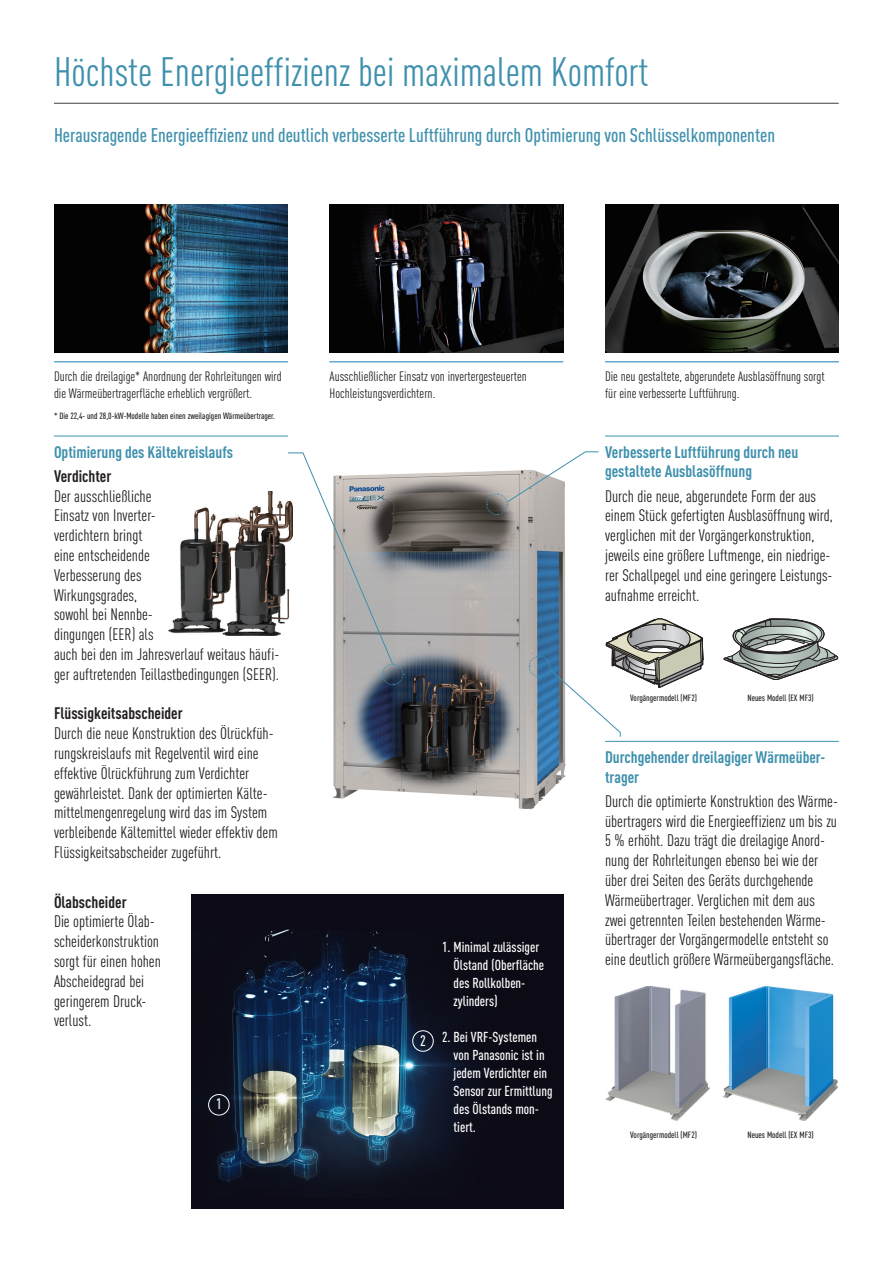
<style>
.page{position:relative;width:893px;height:1263px;background:#fff}
.page>*{position:absolute;margin:0;border:0;box-sizing:border-box;transform-origin:0 0}
.t1{font:40.5px "DIN Cond";color:#3e90ad}
.t2{font:500 19.5px "DIN Cond";color:#3e90ad}
.t3{font:16.5px/19.8px "DIN Cond";color:#231f20}
.t4{font:700 16.5px/19.8px "DIN Cond";color:#3e90ad}
.t5{font:700 16.5px "DIN Cond";color:#231f20}
.t6{font:500 15px "DIN Cond";color:#fff}
.t7{font:500 14.25px/18px "DIN Cond";color:#fff}
.t8{font:13.5px/16.2px "DIN Cond";color:#231f20}
.t9{font:500 9px "DIN Cond";color:#231f20}
</style>
<div class="page">
<hr style="left:54px;top:103px;width:785px;height:1px;background:#3e3e3f">
<img style="left:191px;top:894px;width:372px;height:315px">
<div style="left:208px;top:1094px;width:22px;height:21px;border:1px solid #fff;border-radius:50%"></div>
<div style="left:412px;top:1030px;width:22px;height:22px;border:1px solid #fff;border-radius:50%"></div>
<img style="left:329px;top:204px;width:234px;height:149px">
<img style="left:54px;top:204px;width:234px;height:149px">
<img style="left:605px;top:204px;width:234px;height:149px">
<hr style="left:54px;top:361px;width:234px;height:1px;background:#147fb9">
<hr style="left:329px;top:361px;width:234px;height:1px;background:#147fb9">
<hr style="left:605px;top:361px;width:234px;height:1px;background:#147fb9">
<img style="left:332px;top:471px;width:234px;height:338px">
<hr style="left:54px;top:436px;width:234px;height:1px;background:#3e90ad">
<hr style="left:605px;top:436px;width:234px;height:1px;background:#3e90ad">
<hr style="left:605px;top:741px;width:234px;height:1px;background:#3e90ad">
<svg style="left:724px;top:619px;width:114px;height:61px"></svg>
<img style="left:169px;top:491px;width:118px;height:145px">
<svg style="left:486px;top:451px;width:113px;height:64px"></svg>
<svg style="left:287px;top:452px;width:117px;height:233px"></svg>
<img style="left:605px;top:986px;width:234px;height:134px">
<svg style="left:528px;top:618px;width:176px;height:119px"></svg>
<h1 class="t1" style="left:54px;top:48px;width:596px">Höchste Energieeffizienz bei maximalem Komfort</h1>
<p class="t2" style="left:54px;top:123px;width:722px">Herausragende Energieeffizienz und deutlich verbesserte Luftführung durch Optimierung von Schlüsselkomponenten</p>
<p class="t8" style="left:54px;top:368px;width:229px">Durch die dreilagige* Anordnung der Rohrleitungen wird die Wärmeübertragerfläche erheblich vergrößert.</p>
<p class="t9" style="left:54px;top:411px;width:223px">* Die 22,4- und 28,0-kW-Modelle haben einen zweilagigen Wärmeübertrager.</p>
<p class="t4" style="left:54px;top:441px;width:181px">Optimierung des Kältekreislaufs</p>
<p class="t5" style="left:54px;top:466px;width:59px">Verdichter</p>
<p class="t3" style="left:54px;top:486px;width:227px">Der ausschließliche<br>Einsatz von Inverter-<br>verdichtern bringt<br>eine entscheidende<br>Verbesserung des<br>Wirkungsgrades,<br>sowohl bei Nennbe-<br>dingungen (EER) als<br>auch bei den im Jahresverlauf weitaus häufi&shy;ger auftretenden Teillastbedingungen (SEER).</p>
<p class="t5" style="left:54px;top:703px;width:130px">Flüssigkeitsabscheider</p>
<p class="t3" style="left:54px;top:723px;width:225px">Durch die neue Konstruktion des Ölrückfüh&shy;rungskreislaufs mit Regelventil wird eine effektive Ölrückführung zum Verdichter gewährleistet. Dank der optimierten Kälte&shy;mittelmengenregelung wird das im System verbleibende Kältemittel wieder effektiv dem Flüssigkeitsabscheider zugeführt.</p>
<p class="t5" style="left:54px;top:892px;width:74px">Ölabscheider</p>
<p class="t3" style="left:54px;top:911px;width:108px">Die optimierte Ölab&shy;scheiderkonstruktion sorgt für einen hohen<br>Abscheidegrad bei geringerem Druck&shy;verlust.</p>
<p class="t6" style="left:216px;top:1095px;width:7px">1</p>
<p class="t8" style="left:330px;top:368px;width:199px">Ausschließlicher Einsatz von invertergesteuerten<br>Hochleistungsverdichtern.</p>
<p class="t6" style="left:420px;top:1031px;width:7px">2</p>
<p class="t7" style="left:454px;top:938px;width:92px;text-indent:-11px">1. Minimal zulässiger<br>Ölstand (Oberfläche des Rollkolben&shy;zylinders)</p>
<p class="t7" style="left:454px;top:1028px;width:100px;text-indent:-11px">2. Bei VRF-Systemen von Panasonic ist in jedem Verdichter ein<br>Sensor zur Ermittlung des Ölstands mon&shy;tiert.</p>
<p class="t8" style="left:605px;top:368px;width:221px">Die neu gestaltete, abgerundete Ausblasöffnung sorgt für eine verbesserte Luftführung.</p>
<p class="t4" style="left:605px;top:441px;width:195px">Verbesserte Luftführung durch neu gestaltete Ausblasöffnung</p>
<p class="t3" style="left:605px;top:486px;width:229px">Durch die neue, abgerundete Form der aus einem Stück gefertigten Ausblasöffnung wird, verglichen mit der Vorgängerkonstruktion, jeweils eine größere Luftmenge, ein niedrige&shy;rer Schallpegel und eine geringere Leistungs&shy;aufnahme erreicht.</p>
<p class="t9" style="left:630px;top:692px;width:68px">Vorgängermodell (MF2)</p>
<p class="t9" style="left:747px;top:692px;width:68px">Neues Modell (EX MF3)</p>
<p class="t4" style="left:605px;top:747px;width:220px">Durchgehender dreilagiger Wärmeüber&shy;trager</p>
<p class="t3" style="left:605px;top:791px;width:233px">Durch die optimierte Konstruktion des Wärme&shy;übertragers wird die Energieeffizienz um bis zu 5 % erhöht. Dazu trägt die dreilagige Anord&shy;nung der Rohrleitungen ebenso bei wie der über drei Seiten des Geräts durchgehende Wärmeübertrager. Verglichen mit dem aus zwei getrennten Teilen bestehenden Wärme&shy;übertrager der Vorgängermodelle entsteht so eine deutlich größere Wärmeübergangsfläche.</p>
<p class="t9" style="left:630px;top:1129px;width:68px">Vorgängermodell (MF2)</p>
<p class="t9" style="left:747px;top:1129px;width:68px">Neues Modell (EX MF3)</p>
</div>
